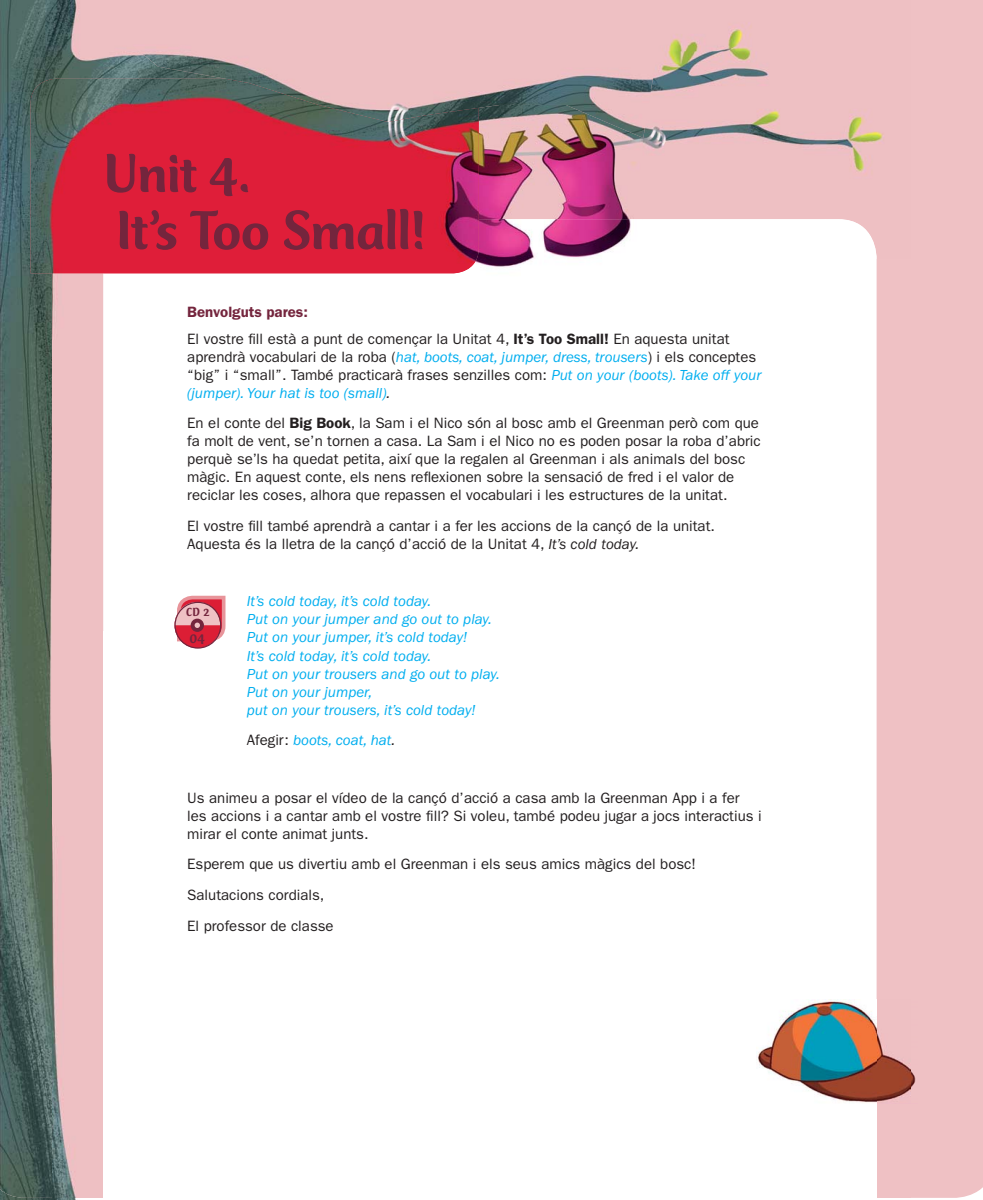
<style>
.page{position:relative;width:983px;height:1200px;background:#fff}
.page>*{position:absolute;margin:0;border:0;box-sizing:border-box;transform-origin:0 0}
.t1{font:500 57px/57px "Club Type Std";letter-spacing:-.01em;color:#74253d}
.t2{font:15px/18px "ITC Franklin Gothic Std";color:#231f20}
.t3{font:italic 15px/18px "ITC Franklin Gothic Std";color:#00aeef}
.t4{font:500 14.7px "Club Type Std";color:#74253d}
.t5{font:500 12.15px "Club Type Std";color:#74253d}
.s1{font-weight:600;color:#74253d}
.s2{font-weight:600}
.s3{font-style:normal;color:#231f20}
.s4{color:#231f20}
.s5{font-style:italic}
</style>
<div class="page">
<div style="left:909px;top:0;width:73px;height:1197px;background:#efc1c4"></div>
<img style="left:0;top:1197px;width:909px;height:2px">
<img style="left:0;top:0;width:267px;height:103px">
<div style="left:267px;top:0;width:642px;height:51px;background:#eec0c3"></div>
<img style="left:642px;top:51px;width:267px;height:208px">
<img style="left:0;top:103px;width:53px;height:1094px">
<img style="left:478px;top:138px;width:164px;height:81px">
<div style="left:53px;top:273px;width:50px;height:924px;background:#eec0c3"></div>
<img style="left:876px;top:259px;width:33px;height:740px">
<img style="left:478px;top:219px;width:346px;height:48px">
<img style="left:824px;top:219px;width:52px;height:40px">
<img style="left:103px;top:273px;width:360px;height:926px">
<img style="left:463px;top:1197px;width:310px;height:2px">
<img style="left:773px;top:1197px;width:103px;height:2px">
<img style="left:30px;top:79px;width:448px;height:194px">
<img style="left:111px;top:11px;width:552px;height:127px">
<svg style="left:174px;top:602px;width:46px;height:46px"></svg>
<svg style="left:174px;top:593px;width:53px;height:50px;background:#e0828e"></svg>
<div style="left:174px;top:601px;width:47px;height:47px;border:1px solid #74253d;border-radius:50%"></div>
<img style="left:758px;top:999px;width:158px;height:104px">
<h1 class="t1" style="left:103px;top:149px;width:324px">Unit 4.<br>It’s Too Small!</h1>
<p class="t2" style="left:187px;top:299px;width:543px;line-height:26.5px"><span class="s1">Benvolguts pares:<br></span>El vostre fill està a punt de començar la Unitat 4, <span class="s2">It’s Too Small!</span> En aquesta unitat</p>
<p class="t3" style="left:187px;top:348px;width:575px"><span class="s3">aprendrà vocabulari de la roba (</span>hat, boots, coat, jumper, dress, trousers<span class="s3">) i els conceptes “big” i “small”. També practicarà frases senzilles com:</span> Put on your (boots). Take off your (jumper). Your hat is too (small)<span class="s4">.</span></p>
<p class="t2" style="left:187px;top:415px;width:575px">En el conte del <span class="s2">Big Book</span>, la Sam i el Nico són al bosc amb el Greenman però com que fa molt de vent, se’n tornen a casa. La Sam i el Nico no es poden posar la roba d’abric perquè se’ls ha quedat petita, així que la regalen al Greenman i als animals del bosc màgic. En aquest conte, els nens reflexionen sobre la sensació de fred i el valor de reciclar les coses, alhora que repassen el vocabulari i les estructures de la unitat.</p>
<p class="t2" style="left:187px;top:518px;width:529px">El vostre fill també aprendrà a cantar i a fer les accions de la cançó de la unitat.<br>Aquesta és la lletra de la cançó d’acció de la Unitat 4, <span class="s5">It’s cold today.</span></p>
<p class="t5" style="left:186px;top:607px;width:25px">CD 2</p>
<p class="t4" style="left:190px;top:632px;width:16px">04</p>
<p class="t3" style="left:247px;top:593px;width:254px">It’s cold today, it’s cold today.<br>Put on your jumper and go out to play.<br>Put on your jumper, it’s cold today!<br>It’s cold today, it’s cold today.<br>Put on your trousers and go out to play.<br>Put on your jumper,<br>put on your trousers, it’s cold today!</p>
<p class="t3" style="left:247px;top:732px;width:150px"><span class="s3">Afegir:</span> boots, coat, hat<span class="s4">.</span></p>
<p class="t2" style="left:187px;top:789px;width:576px">Us animeu a posar el vídeo de la cançó d’acció a casa amb la Greenman App i a fer les accions i a cantar amb el vostre fill? Si voleu, també podeu jugar a jocs interactius i mirar el conte animat junts.</p>
<p class="t2" style="left:187px;top:849px;width:510px;line-height:30.8px">Esperem que us divertiu amb el Greenman i els seus amics màgics del bosc!<br>Salutacions cordials,<br>El professor de classe</p>
</div>
